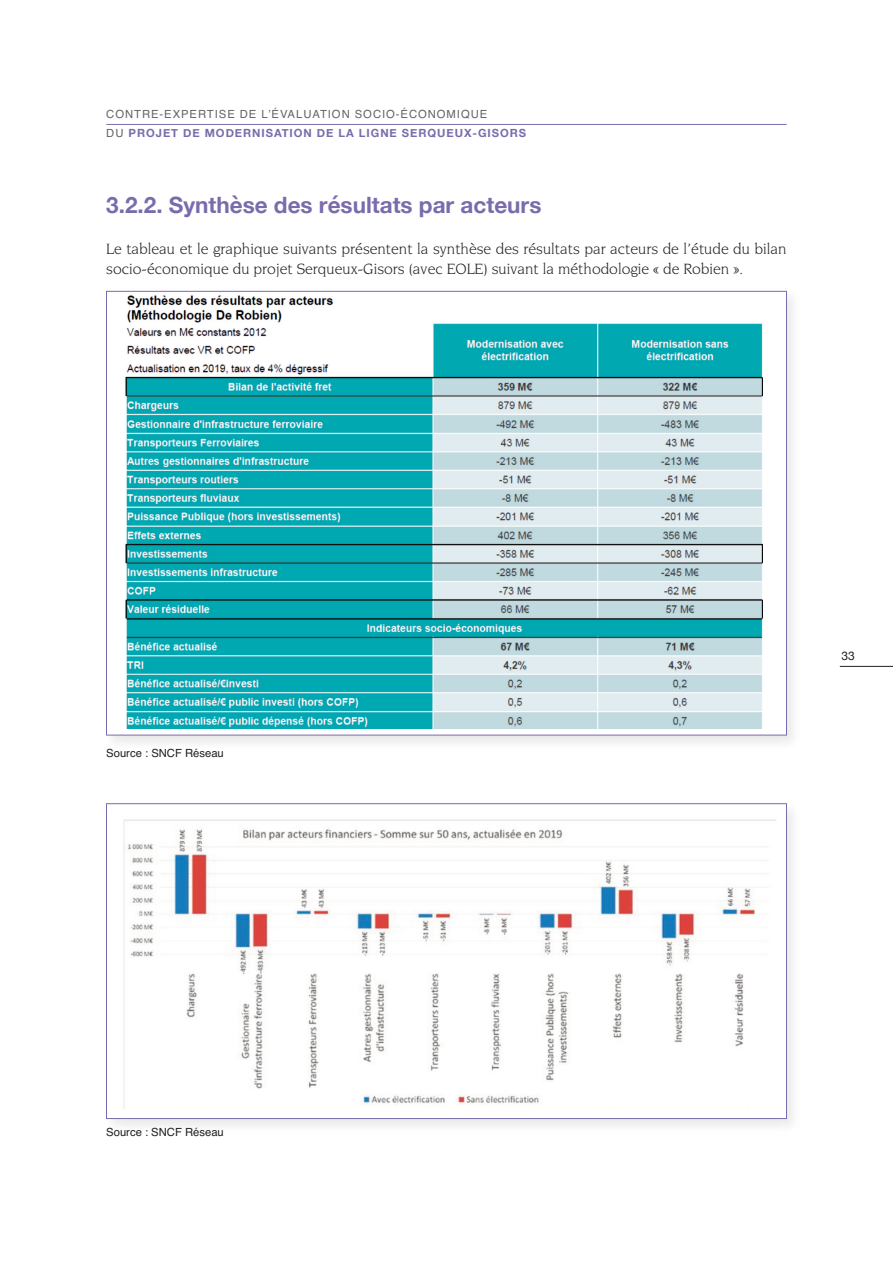
<style>
.page{position:relative;width:893px;height:1263px;background:#fff}
.page>*{position:absolute;margin:0;border:0;box-sizing:border-box;transform-origin:0 0}
.t1{font:700 22.5px "Helvetica Neue";color:#7a6cac}
.t2{font:15.75px/19.5px "Novarese IT Cby BT";color:#231f20}
.t3{font:12px "Helvetica Neue";color:#231f20}
.t4{font:700 11.25px "Helvetica Neue";color:#7a6cac}
.t5{font:11.25px "Helvetica";letter-spacing:.085em;color:rgb(35 31 32/.7)}
.t6{font:11.25px "Helvetica";color:#231f20}
.s1{font-family:"Helvetica";font-weight:400;color:rgb(35 31 32/.7)}
</style>
<div class="page">
<hr style="left:106px;top:124px;width:681px;height:1px;background:#7a6cac">
<hr style="left:840px;top:666px;width:53px;height:1px;background:#231f20">
<img style="left:125px;top:295px;width:637px;height:433px">
<img style="left:123px;top:819px;width:653px;height:289px">
<p class="t5" style="left:106px;top:107px;width:382px">CONTRE-EXPERTISE DE L’ÉVALUATION SOCIO-ÉCONOMIQUE</p>
<p class="t4" style="left:106px;top:126px;width:421px"><span class="s1">DU</span> PROJET DE MODERNISATION DE LA LIGNE SERQUEUX-GISORS</p>
<h1 class="t1" style="left:106px;top:191px;width:437px">3.2.2. SYNTHÈSE DES RÉSULTATS PAR ACTEURS</h1>
<p class="t2" style="left:106px;top:240px;width:682px">Le tableau et le graphique suivants présentent la synthèse des résultats par acteurs de l’étude du bilan socio-économique du projet Serqueux-Gisors (avec EOLE) suivant la méthodologie « de Robien ».</p>
<p class="t6" style="left:106px;top:747px;width:119px">Source : SNCF Réseau</p>
<p class="t6" style="left:106px;top:1126px;width:119px">Source : SNCF Réseau</p>
<p class="t3" style="left:841px;top:648px;width:15px">33</p>
</div>
